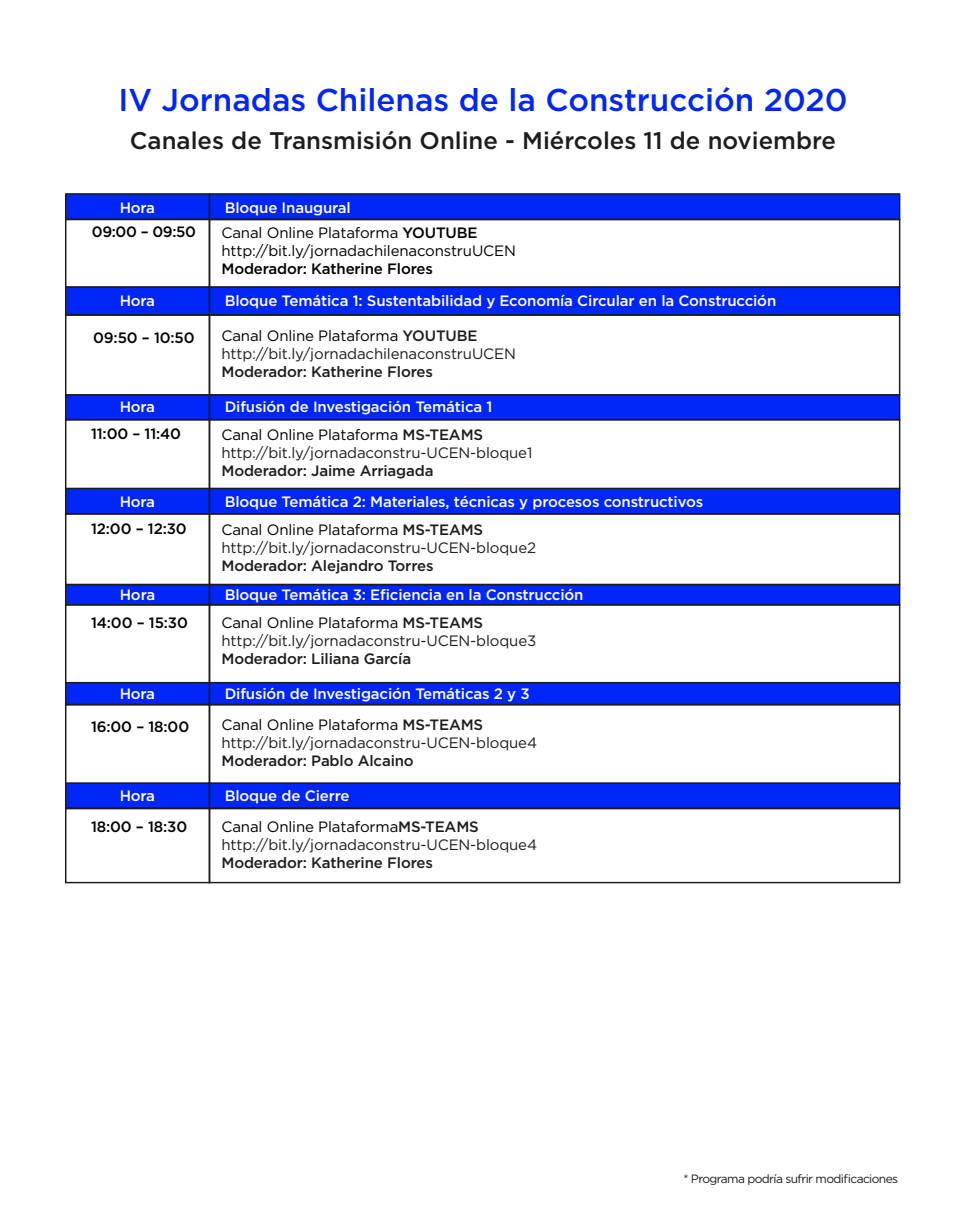
<style>
.page{position:relative;width:961px;height:1231px;background:#fff}
.page>*{position:absolute;margin:0;border:0;box-sizing:border-box;transform-origin:0 0}
.t1{font:500 31.5px "Gotham Pro";color:#0026fa}
.t2{font:500 24px "Gotham Pro";color:#1d1d1b}
.t3{font:15px/18px "Gotham Pro";letter-spacing:-.01em;color:#1d1d1b}
.t4{font:500 15px/28px "Gotham Pro";letter-spacing:-.01em;color:#fff}
.t5{font:500 15px "Gotham Pro";letter-spacing:-.01em;color:#1d1d1b}
.t6{font:500 15px "Gotham Pro";letter-spacing:-.01em;color:#000}
.t7{font:15px/18px "Gotham Pro";letter-spacing:-.01em;color:#000}
.t8{font:12px "Gotham Pro";letter-spacing:-.05em;color:#1d1d1b}
.s1{font-weight:500}
.s2{color:#000}
.s3{font-weight:400;color:#000}
.s4{color:#1d1d1b}
</style>
<div class="page">
<div style="left:65px;top:193px;width:145px;height:27px;background:#0026fa;border:2px solid #1d1d1b"></div>
<div style="left:209px;top:193px;width:691px;height:27px;background:#0026fa;border:2px solid #1d1d1b"></div>
<div style="left:65px;top:219px;width:145px;height:69px;border:2px solid #1d1d1b"></div>
<div style="left:65px;top:286px;width:145px;height:30px;background:#0026fa;border:2px solid #1d1d1b"></div>
<div style="left:209px;top:286px;width:691px;height:30px;background:#0026fa"></div>
<div style="left:65px;top:314px;width:145px;height:81px;border:2px solid #1d1d1b"></div>
<div style="left:209px;top:314px;width:691px;height:81px;border:2px solid #1d1d1b"></div>
<div style="left:65px;top:394px;width:145px;height:26px;background:#0026fa;border:2px solid #1d1d1b"></div>
<div style="left:209px;top:394px;width:691px;height:26px;background:#0026fa;border:2px solid #1d1d1b"></div>
<div style="left:65px;top:419px;width:145px;height:70px;border:2px solid #1d1d1b"></div>
<div style="left:209px;top:419px;width:691px;height:70px;border:2px solid #1d1d1b"></div>
<div style="left:65px;top:488px;width:145px;height:26px;background:#0026fa;border:2px solid #1d1d1b"></div>
<div style="left:209px;top:488px;width:691px;height:26px;background:#0026fa;border:2px solid #1d1d1b"></div>
<div style="left:65px;top:513px;width:145px;height:72px;border:2px solid #1d1d1b"></div>
<div style="left:209px;top:513px;width:691px;height:72px;border:2px solid #1d1d1b"></div>
<div style="left:65px;top:584px;width:145px;height:21px;background:#0026fa;border:2px solid #1d1d1b"></div>
<div style="left:209px;top:584px;width:691px;height:21px;background:#0026fa;border:2px solid #1d1d1b"></div>
<div style="left:65px;top:604px;width:145px;height:80px;border:2px solid #1d1d1b"></div>
<div style="left:209px;top:604px;width:691px;height:80px;border:2px solid #1d1d1b"></div>
<div style="left:65px;top:682px;width:145px;height:23px;background:#0026fa;border:2px solid #1d1d1b"></div>
<div style="left:209px;top:682px;width:691px;height:23px;background:#0026fa;border:2px solid #1d1d1b"></div>
<div style="left:65px;top:704px;width:145px;height:81px;border:2px solid #1d1d1b"></div>
<div style="left:209px;top:704px;width:691px;height:81px;border:2px solid #1d1d1b"></div>
<div style="left:65px;top:782px;width:145px;height:27px;background:#0026fa;border:2px solid #1d1d1b"></div>
<div style="left:209px;top:782px;width:691px;height:27px;background:#0026fa;border:2px solid #1d1d1b"></div>
<div style="left:209px;top:219px;width:691px;height:69px;border:2px solid #1d1d1b"></div>
<div style="left:65px;top:808px;width:145px;height:75px;border:2px solid #1d1d1b"></div>
<div style="left:209px;top:808px;width:691px;height:75px;border:2px solid #1d1d1b"></div>
<h1 class="t1" style="left:118px;top:82px;width:730px">IV Jornadas Chilenas de la Construcción 2020</h1>
<h2 class="t2" style="left:130px;top:127px;width:707px">Canales de Transmisión Online - Miércoles 11 de noviembre</h2>
<p class="t4" style="left:120px;top:193px;width:37px">Hora</p>
<p class="t4" style="left:225px;top:193px;width:128px">Bloque Inaugural</p>
<p class="t6" style="left:92px;top:223px;width:106px">09:00 – 09:50</p>
<p class="t7" style="left:221px;top:223px;width:296px">Canal Online Plataforma <span class="s1">YOUTUBE </span>http://bit.ly/jornadachilenaconstruUCEN</p>
<p class="t6" style="left:221px;top:260px;width:213px">Moderador: Katherine Flores</p>
<p class="t4" style="left:120px;top:286px;width:37px">Hora</p>
<p class="t4" style="left:225px;top:286px;width:553px">Bloque Temática 1: Sustentabilidad y Economía Circular en la Construcción</p>
<p class="t6" style="left:93px;top:329px;width:103px">09:50 – 10:50</p>
<p class="t3" style="left:221px;top:327px;width:296px"><span class="s2">Canal Online Plataforma</span> <span class="s1">YOUTUBE </span>http://bit.ly/jornadachilenaconstruUCEN</p>
<p class="t5" style="left:221px;top:363px;width:213px">Moderador: Katherine Flores</p>
<p class="t4" style="left:120px;top:392px;width:37px">Hora</p>
<p class="t4" style="left:225px;top:392px;width:269px">Difusión de Investigación Temática 1</p>
<p class="t6" style="left:91px;top:425px;width:92px">11:00 – 11:40</p>
<p class="t3" style="left:221px;top:426px;width:312px"><span class="s2">Canal Online Plataforma</span> <span class="s1">MS-TEAMS </span>http://bit.ly/jornadaconstru-UCEN-bloque1</p>
<p class="t5" style="left:221px;top:462px;width:213px">Moderador: Jaime Arriagada</p>
<p class="t4" style="left:120px;top:487px;width:37px">Hora</p>
<p class="t6" style="left:91px;top:520px;width:97px">12:00 – 12:30</p>
<p class="t4" style="left:221px;top:487px;width:483px">Bloque Temática 2: Materiales, técnicas y procesos constructivos<br><span class="s3">Canal Online Plataforma</span> <span class="s4">MS-TEAMS</span></p>
<p class="t3" style="left:221px;top:538px;width:316px">http://bit.ly/jornadaconstru-UCEN-bloque2</p>
<p class="t5" style="left:221px;top:557px;width:213px">Moderador: Alejandro Torres</p>
<p class="t4" style="left:120px;top:580px;width:37px">Hora</p>
<p class="t4" style="left:225px;top:580px;width:360px">Bloque Temática 3: Eficiencia en la Construcción</p>
<p class="t6" style="left:91px;top:614px;width:98px">14:00 – 15:30</p>
<p class="t3" style="left:221px;top:613px;width:316px"><span class="s2">Canal Online Plataforma</span> <span class="s1">MS-TEAMS </span>http://bit.ly/jornadaconstru-UCEN-bloque3</p>
<p class="t5" style="left:221px;top:650px;width:191px">Moderador: Liliana García</p>
<p class="t4" style="left:120px;top:679px;width:37px">Hora</p>
<p class="t4" style="left:225px;top:679px;width:306px">Difusión de Investigación Temáticas 2 y 3</p>
<p class="t6" style="left:91px;top:718px;width:100px">16:00 – 18:00</p>
<p class="t3" style="left:221px;top:715px;width:317px"><span class="s2">Canal Online Plataforma</span> <span class="s1">MS-TEAMS </span>http://bit.ly/jornadaconstru-UCEN-bloque4</p>
<p class="t5" style="left:221px;top:752px;width:194px">Moderador: Pablo Alcaino</p>
<p class="t4" style="left:120px;top:781px;width:37px">Hora</p>
<p class="t4" style="left:225px;top:781px;width:126px">Bloque de Cierre</p>
<p class="t6" style="left:91px;top:818px;width:98px">18:00 – 18:30</p>
<p class="t3" style="left:221px;top:817px;width:317px"><span class="s2">Canal Online Plataforma</span><span class="s1">MS-TEAMS </span>http://bit.ly/jornadaconstru-UCEN-bloque4</p>
<p class="t5" style="left:221px;top:854px;width:213px">Moderador: Katherine Flores</p>
<p class="t8" style="left:683px;top:1171px;width:216px">* Programa podría sufrir modificaciones</p>
</div>
